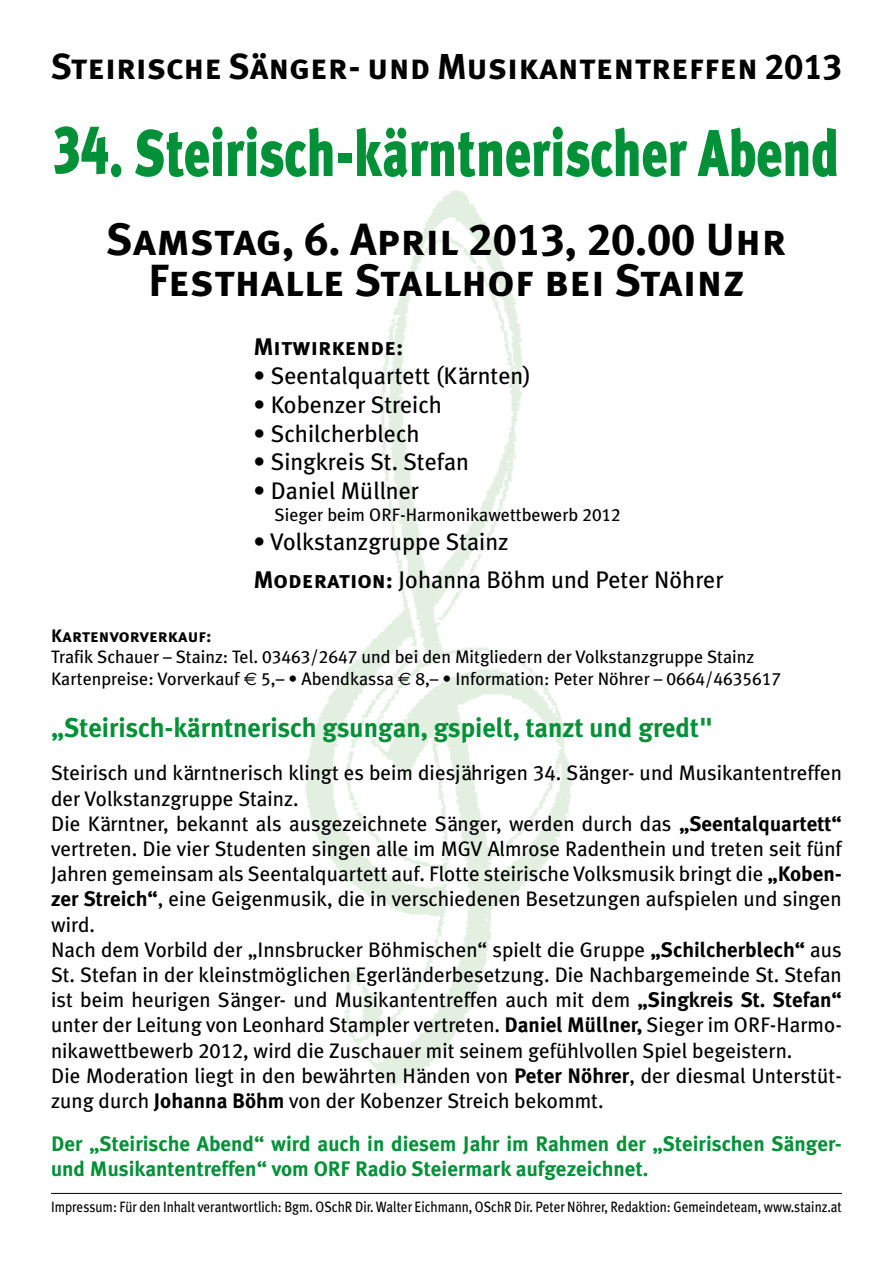
<style>
.page{position:relative;width:893px;height:1263px;background:#fff}
.page>*{position:absolute;margin:0;border:0;box-sizing:border-box;transform-origin:0 0}
.t1{font:900 66px "Meta Plus";color:#009037;scale:.77 1}
.t2{font:45px/40.8px "Meta Plus Bold Caps";color:#000;text-align:center}
.t3{font:36px "Meta Plus Bold Caps";color:#000}
.t4{font:700 27px "Meta Plus";color:#009037}
.t5{font:24px/38.1px "Meta Plus";color:#000}
.t6{font:24px "Meta Plus Bold Caps";color:#000}
.t7{font:21px/25.2px "Meta Plus";color:#000}
.t8{font:700 21px/25.2px "Meta Plus";color:#009037}
.t9{font:18px/21.6px "Meta Plus";color:#000}
.t10{font:18px "Meta Plus Bold Caps";color:#000}
.t11{font:15px "Meta Plus";color:#000;scale:.88 1}
.s1{font-family:"Meta Plus Book Caps"}
.s2{font-family:"Meta Plus Bold Caps"}
.s3{font-family:"Euro Sans"}
.s4{font-weight:700}
</style>
<div class="page">
<img style="left:305px;top:191px;width:268px;height:894px">
<hr style="left:51px;top:1193px;width:791px;height:1px;background:#000">
<h3 class="t3" style="left:51px;top:46px;width:792px">Steirische Sänger- und Musikantentreffen 2013</h3>
<h1 class="t1" style="left:54px;top:115px;width:1021px">34. Steirisch-kärntnerischer Abend</h1>
<h2 class="t2" style="left:107px;top:219px;width:681px">Samstag, 6. April 2013, 20.00 Uhr<br>Festhalle Stallhof bei Stainz</h2>
<p class="t6" style="left:253px;top:333px;width:152px">Mitwirkende:</p>
<p class="t5" style="left:253px;top:356px;width:279px">• Seentalquartett (Kärnten)</p>
<p class="t5" style="left:253px;top:385px;width:190px">• Kobenzer Streich</p>
<p class="t5" style="left:253px;top:414px;width:168px">• Schilcherblech</p>
<p class="t5" style="left:253px;top:443px;width:217px">• Singkreis St. Stefan</p>
<p class="t5" style="left:253px;top:472px;width:167px">• Daniel Müllner</p>
<p class="t9" style="left:275px;top:504px;width:348px">Sieger beim ORF-Harmonikawettbewerb <span class="s1">2012</span></p>
<p class="t5" style="left:253px;top:522px;width:472px">• Volkstanzgruppe Stainz<br><span class="s2">Moderation:</span> Johanna Böhm und Peter Nöhrer</p>
<p class="t10" style="left:51px;top:625px;width:162px">Kartenvorverkauf:</p>
<p class="t9" style="left:51px;top:646px;width:731px">Trafik Schauer – Stainz: Tel. <span class="s1">03463/2647</span> und bei den Mitgliedern der Volkstanzgruppe Stainz<br>Kartenpreise: Vorverkauf <span class="s3">E</span> <span class="s1">5</span>,– • Abendkassa <span class="s3">E</span> <span class="s1">8</span>,– • Information: Peter Nöhrer – <span class="s1">0664/4635617</span></p>
<p class="t4" style="left:51px;top:712px;width:663px">„Steirisch-kärntnerisch gsungan, gspielt, tanzt und gredt"</p>
<p class="t7" style="left:51px;top:760px;width:792px">Steirisch und kärntnerisch klingt es beim diesjährigen <span class="s1">34</span>. Sänger- und Musikantentreffen der Volkstanzgruppe Stainz.<br>Die Kärntner, bekannt als ausgezeichnete Sänger, werden durch das <span class="s4">„Seentalquartett“ </span>vertreten. Die vier Studenten singen alle im MGV Almrose Radenthein und treten seit fünf Jahren gemeinsam als Seentalquartett auf. Flotte steirische Volksmusik bringt die <span class="s4">„Koben&shy;zer Streich“</span>, eine Geigenmusik, die in verschiedenen Besetzungen aufspielen und singen wird.<br>Nach dem Vorbild der „Innsbrucker Böhmischen“ spielt die Gruppe <span class="s4">„Schilcherblech“</span> aus St. Stefan in der kleinstmöglichen Egerländerbesetzung. Die Nachbargemeinde St. Stefan ist beim heurigen Sänger- und Musikantentreffen auch mit dem <span class="s4">„Singkreis St. Stefan“ </span>unter der Leitung von Leonhard Stampler vertreten. <span class="s4">Daniel Müllner,</span> Sieger im ORF-Harmo&shy;nikawettbewerb <span class="s1">2012</span>, wird die Zuschauer mit seinem gefühlvollen Spiel begeistern.<br>Die Moderation liegt in den bewährten Händen von <span class="s4">Peter Nöhrer</span>, der diesmal Unterstüt&shy;zung durch <span class="s4">Johanna Böhm</span> von der Kobenzer Streich bekommt.</p>
<p class="t8" style="left:51px;top:1131px;width:792px">Der „Steirische Abend“ wird auch in diesem Jahr im Rahmen der „Steirischen Sänger&shy;und Musikantentreffen“ vom ORF Radio Steiermark aufgezeichnet.</p>
<p class="t11" style="left:51px;top:1198px;width:900px">Impressum: Für den Inhalt verantwortlich: Bgm. OSchR Dir. Walter Eichmann, OSchR Dir. Peter Nöhrer, Redaktion: Gemeindeteam, www.stainz.at</p>
</div>
